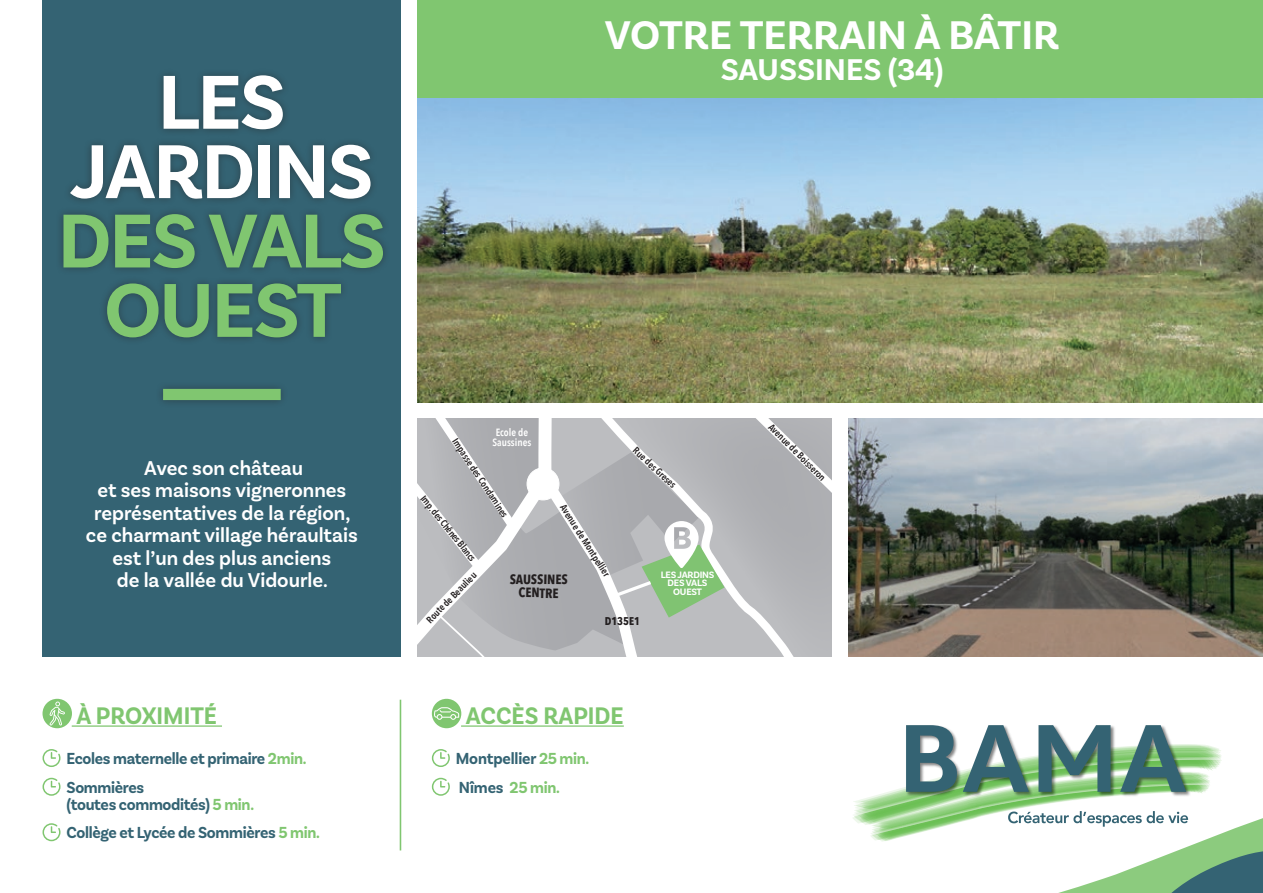
<style>
.page{position:relative;width:1263px;height:893px;background:#fff}
.page>*{position:absolute;margin:0;border:0;box-sizing:border-box;transform-origin:0 0}
.t1{font:700 79.95px/69.3px "Basic Sans";letter-spacing:-.025em;color:#80c670;text-align:center}
.t2{font:700 79.95px/69.3px "Basic Sans";letter-spacing:-.025em;color:#fff;text-align:center}
.t3{font:700 42px "Basic Sans";color:#fff}
.t4{font:700 31.5px "Basic Sans";color:#fff}
.t5{font:700 25.2px "Basic Sans";color:#80c670;scale:.95 1}
.t6{font:600 21px/22.5px "Basic Sans";color:#fff;text-align:center}
.t7{font:700 16.8px/28.7px "Basic Sans";letter-spacing:-.02em;color:#346373;scale:.95 1}
.t8{font:700 13.5px/13.5px "Avenir Next Condensed";color:#231f20;text-align:center}
.t9{font:700 11.25px "Avenir Next Condensed";color:#231f20}
.t10{font:600 10.5px/10.5px "Avenir Next Condensed";color:#fff;text-align:center}
.t11{font:600 9.75px "Avenir Next Condensed";color:#231f20}
.t12{font:700 9.75px/8.1px "Basic Sans";letter-spacing:-.025em;color:#fff;text-align:center}
.s1{color:#80c670}
</style>
<div class="page">
<svg style="left:853px;top:725px;width:410px;height:168px"></svg>
<img style="left:849px;top:419px;width:414px;height:238px">
<img style="left:418px;top:97px;width:845px;height:305px">
<hr style="left:72px;top:725px;width:150px;height:2px;background:#80c670">
<div style="left:43px;top:699px;width:29px;height:29px;background:#80c670;border-radius:50%"></div>
<svg style="left:49px;top:701px;width:16px;height:24px"></svg>
<svg style="left:43px;top:749px;width:18px;height:18px"></svg>
<svg style="left:43px;top:778px;width:18px;height:18px"></svg>
<svg style="left:43px;top:823px;width:18px;height:18px"></svg>
<div style="left:43px;top:0;width:358px;height:657px;background:#346373"></div>
<div style="left:418px;top:0;width:845px;height:97px;background:#80c670"></div>
<hr style="left:461px;top:725px;width:163px;height:2px;background:#80c670">
<div style="left:432px;top:699px;width:29px;height:29px;background:#80c670;border-radius:50%"></div>
<svg style="left:434px;top:707px;width:25px;height:13px"></svg>
<svg style="left:432px;top:749px;width:18px;height:18px"></svg>
<svg style="left:432px;top:778px;width:18px;height:18px"></svg>
<hr style="left:400px;top:700px;width:1px;height:150px;background:#80c670">
<div style="left:55px;top:67px;width:336px;height:341px;background:#231f20;opacity:.48"></div>
<div style="left:163px;top:389px;width:118px;height:11px;background:#80c670"></div>
<svg style="left:418px;top:419px;width:414px;height:238px;background:#babdbd"></svg>
<h1 class="t2" style="left:70px;top:68px;width:305px">LES<br>JARDINS</h1>
<h1 class="t1" style="left:58px;top:207px;width:330px">DES VALS<br>OUEST</h1>
<p class="t6" style="left:86px;top:457px;width:273px">Avec son château<br>et ses maisons vigneronnes représentatives de la région, ce charmant village héraultais est l’un des plus anciens<br>de la vallée du Vidourle.</p>
<p class="t5" style="left:77px;top:700px;width:149px">À PROXIMITÉ</p>
<p class="t7" style="left:67px;top:744px;width:254px">Ecoles maternelle et primaire <span class="s1">2min.<br></span>Sommières</p>
<p class="t7" style="left:67px;top:790px;width:268px">(toutes commodités) <span class="s1">5 min.<br></span>Collège et Lycée de Sommières <span class="s1">5 min.</span></p>
<h2 class="t3" style="left:605px;top:10px;width:456px">VOTRE TERRAIN À BÂTIR</h2>
<h3 class="t4" style="left:721px;top:51px;width:224px">SAUSSINES (34)</h3>
<p class="t10" style="left:492px;top:426px;width:40px">Ecole de<br>Saussines</p>
<p class="t11" style="left:461px;top:434px;width:94px;rotate:56deg">Impasse des Condamines</p>
<p class="t11" style="left:640px;top:443px;width:56px;rotate:43deg">Rue des Greses</p>
<p class="t11" style="left:429px;top:491px;width:83px;rotate:51deg">Imp. des Chênes Blancs</p>
<p class="t11" style="left:422px;top:615px;width:68px;rotate:-45deg">Route de Beaulieu</p>
<p class="t11" style="left:570px;top:500px;width:85px;rotate:58deg">Avenue de Montpellier</p>
<p class="t12" style="left:661px;top:571px;width:55px">LES JARDINS<br>DES VALS<br>OUEST</p>
<p class="t8" style="left:510px;top:572px;width:59px;rotate:1deg">SAUSSINES<br>CENTRE</p>
<p class="t9" style="left:605px;top:614px;width:37px">D135E1</p>
<p class="t5" style="left:466px;top:700px;width:168px">ACCÈS RAPIDE</p>
<p class="t7" style="left:456px;top:744px;width:142px">Montpellier <span class="s1">25 min.<br></span>Nîmes <span class="s1">25 min.</span></p>
<p class="t11" style="left:776px;top:419px;width:78px;rotate:45deg">Avenue de Boisseron</p>
</div>
